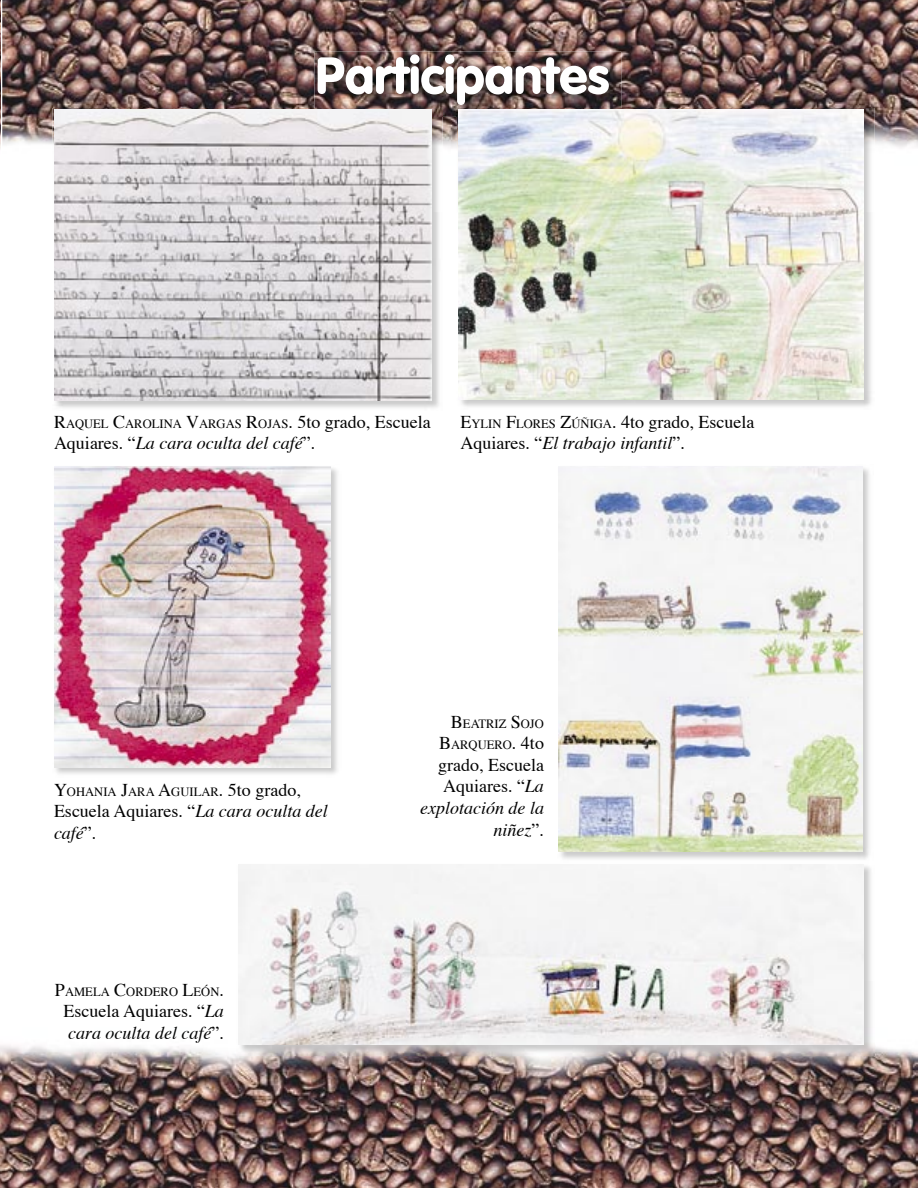
<style>
.page{position:relative;width:918px;height:1188px;background:#fff}
.page>*{position:absolute;margin:0;border:0;box-sizing:border-box;transform-origin:0 0}
.t1{font:900 51px "VAG Rounded";color:#fff}
.t2{font:18px/21.6px "Times";color:#000}
.t3{font:12.6px/21.6px "Times";color:#000;text-align:right}
.s1{font-size:12.6px}
.s2{font-style:italic}
.s3{font-size:18px}
</style>
<div class="page">
<img style="left:0;top:0;width:918px;height:148px">
<img style="left:0;top:1045px;width:918px;height:143px">
<img style="left:314px;top:52px;width:307px;height:65px">
<img style="left:53px;top:108px;width:390px;height:300px">
<img style="left:314px;top:108px;width:129px;height:9px">
<img style="left:54px;top:109px;width:378px;height:292px">
<img style="left:457px;top:108px;width:418px;height:299px">
<img style="left:457px;top:108px;width:164px;height:9px">
<img style="left:458px;top:110px;width:406px;height:289px">
<img style="left:54px;top:466px;width:277px;height:301px">
<img style="left:237px;top:866px;width:638px;height:189px">
<img style="left:238px;top:864px;width:626px;height:181px">
<img style="left:558px;top:467px;width:311px;height:393px">
<img style="left:559px;top:466px;width:304px;height:386px">
<h1 class="t1" style="left:316px;top:45px;width:295px">Participantes</h1>
<p class="t2" style="left:54px;top:412px;width:378px">R<span class="s1">AQUEL</span> C<span class="s1">AROLINA</span> V<span class="s1">ARGAS</span> R<span class="s1">OJAS</span>. 5to grado, Escuela<br>Aquiares. “<span class="s2">La cara oculta del café</span>”.</p>
<p class="t2" style="left:460px;top:412px;width:296px">E<span class="s1">YLIN</span> F<span class="s1">LORES</span> Z<span class="s1">ÚÑIGA</span>. 4to grado, Escuela<br>Aquiares. “<span class="s2">El trabajo infantil</span>”.</p>
<p class="t3" style="left:54px;top:781px;width:248px"><span class="s3">Y</span>OHANIA <span class="s3">J</span>ARA <span class="s3">A</span>GUILAR<span class="s3">. 5to grado,</span></p>
<p class="t2" style="left:54px;top:801px;width:275px">Escuela Aquiares. “<span class="s2">La cara oculta del café</span>”.</p>
<p class="t3" style="left:55px;top:981px;width:171px"><span class="s3">P</span>AMELA <span class="s3">C</span>ORDERO <span class="s3">L</span>EÓN<span class="s3">.</span></p>
<p class="t2" style="left:64px;top:1001px;width:162px">Escuela Aquiares. “<span class="s2">La cara oculta del café</span>”.</p>
<p class="t3" style="left:439px;top:713px;width:106px"><span class="s3">B</span>EATRIZ <span class="s3">S</span>OJO<br><span class="s3">B</span>ARQUERO<span class="s3">. 4to</span></p>
<p class="t2" style="left:420px;top:755px;width:125px;text-align:right">grado, Escuela<br>Aquiares. “<span class="s2">La explotación de la niñez</span>”.</p>
</div>
